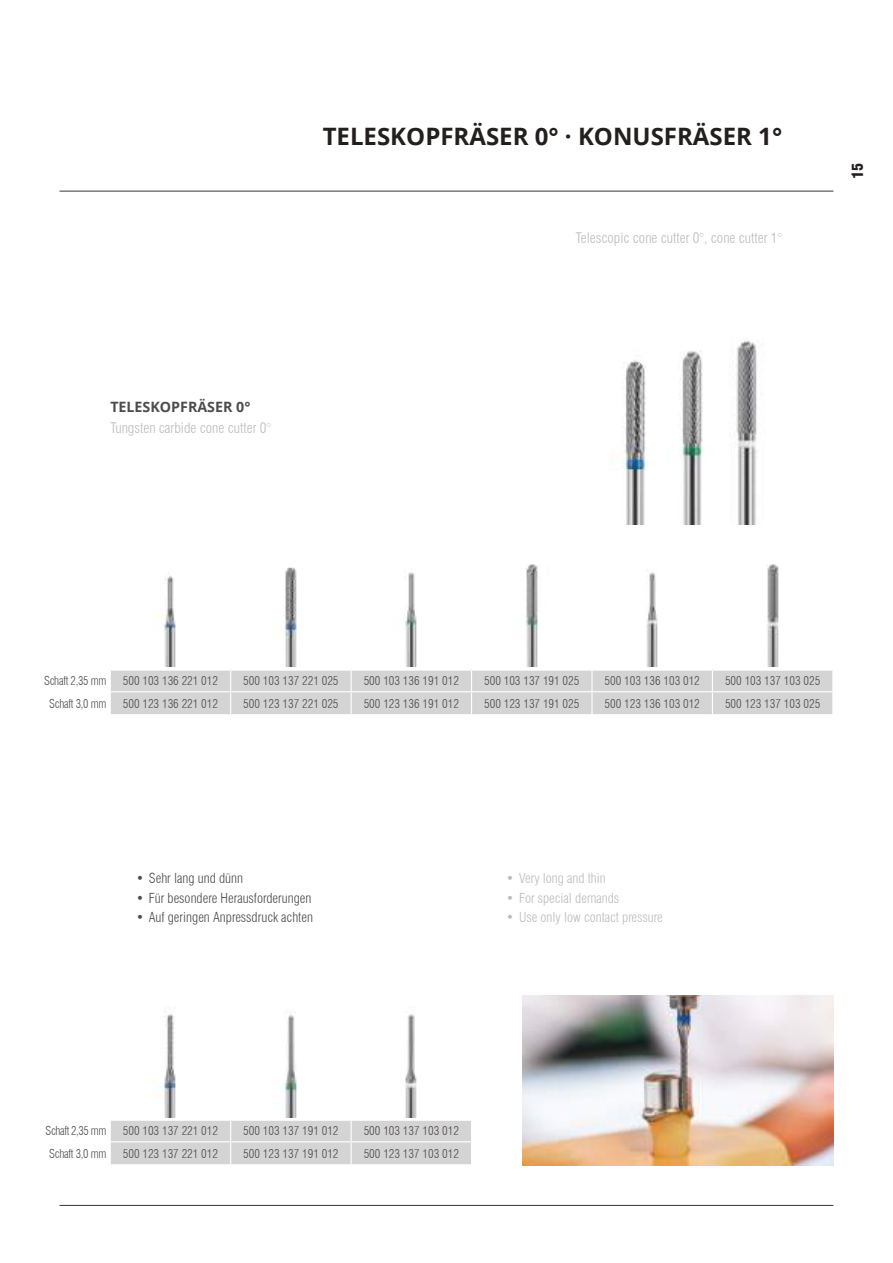
<style>
.page{position:relative;width:893px;height:1263px;background:#fff}
.page>*{position:absolute;margin:0;border:0;box-sizing:border-box;transform-origin:0 0}
.t1{font:700 24px "Open Sans";color:#241f1f}
.t2{font:900 condensed 15px "Swiss 721 BT";color:#241f1f}
.t3{font:300 condensed 14.25px "Swiss 721 BT";color:#bcbbbd}
.t4{font:700 14.25px "Open Sans";color:#4e4b4c}
.t5{font:300 condensed 13.5px "Swiss 721 BT";color:#4e4b4c}
.t6{font:300 condensed 13.5px "Swiss 721 BT";color:#bcbbbd}
.t7{font:300 condensed 12px "Swiss 721 BT";color:#4e4b4c}
.t8{font:300 condensed 12px "Swiss 721 BT";letter-spacing:-.02em;color:#4e4b4c;scale:.95 1}
.t9{font:300 condensed 12px "Swiss 721 BT";letter-spacing:-.03em;color:#4e4b4c;scale:.95 1}
</style>
<div class="page">
<hr style="left:60px;top:1205px;width:773px;height:1px;background:#393535">
<hr style="left:60px;top:191px;width:773px;height:1px;background:#393535">
<svg style="left:110px;top:669px;width:723px;height:45px"></svg>
<img style="left:163px;top:572px;width:13px;height:95px">
<img style="left:284px;top:567px;width:13px;height:100px">
<img style="left:405px;top:572px;width:12px;height:95px">
<img style="left:525px;top:564px;width:13px;height:103px">
<img style="left:626px;top:524px;width:69px;height:143px">
<img style="left:738px;top:524px;width:41px;height:143px">
<img style="left:680px;top:350px;width:23px;height:174px">
<img style="left:736px;top:338px;width:21px;height:186px">
<img style="left:621px;top:360px;width:26px;height:164px">
<svg style="left:110px;top:1120px;width:361px;height:45px"></svg>
<img style="left:153px;top:1014px;width:23px;height:103px">
<img style="left:281px;top:1014px;width:16px;height:103px">
<img style="left:405px;top:1014px;width:12px;height:103px">
<img style="left:523px;top:995px;width:310px;height:170px">
<h1 class="t1" style="left:323px;top:119px;width:461px">TELESKOPFRÄSER 0° · KONUSFRÄSER 1°</h1>
<p class="t3" style="left:576px;top:229px;width:208px">Telescopic cone cutter 0°, cone cutter 1°</p>
<p class="t4" style="left:110px;top:397px;width:142px">TELESKOPFRÄSER 0°</p>
<p class="t3" style="left:110px;top:420px;width:162px">Tungsten carbide cone cutter 0°</p>
<p class="t2" style="left:849px;top:179px;width:18px;rotate:-90deg">15</p>
<p class="t8" style="left:44px;top:673px;width:67px">Schaft 2,35 mm</p>
<p class="t7" style="left:123px;top:673px;width:97px">500 103 136 221 012</p>
<p class="t7" style="left:243px;top:673px;width:97px">500 103 137 221 025</p>
<p class="t7" style="left:364px;top:673px;width:97px">500 103 136 191 012</p>
<p class="t7" style="left:484px;top:673px;width:97px">500 103 137 191 025</p>
<p class="t7" style="left:605px;top:673px;width:97px">500 103 136 103 012</p>
<p class="t7" style="left:725px;top:673px;width:97px">500 103 137 103 025</p>
<p class="t8" style="left:49px;top:696px;width:62px">Schaft 3,0 mm</p>
<p class="t7" style="left:123px;top:696px;width:97px">500 123 136 221 012</p>
<p class="t7" style="left:243px;top:696px;width:97px">500 123 137 221 025</p>
<p class="t7" style="left:364px;top:696px;width:97px">500 123 136 191 012</p>
<p class="t7" style="left:484px;top:696px;width:97px">500 123 137 191 025</p>
<p class="t7" style="left:605px;top:696px;width:97px">500 123 136 103 012</p>
<p class="t7" style="left:725px;top:696px;width:97px">500 123 137 103 025</p>
<p class="t5" style="left:136px;top:870px;width:108px">• Sehr lang und dünn</p>
<p class="t5" style="left:136px;top:890px;width:177px">• Für besondere Herausforderungen</p>
<p class="t5" style="left:136px;top:909px;width:178px">• Auf geringen Anpressdruck achten</p>
<p class="t6" style="left:506px;top:870px;width:101px">• Very long and thin</p>
<p class="t6" style="left:506px;top:890px;width:114px">• For special demands</p>
<p class="t6" style="left:506px;top:909px;width:158px">• Use only low contact pressure</p>
<p class="t9" style="left:46px;top:1123px;width:66px">Schaft 2,35 mm</p>
<p class="t7" style="left:123px;top:1123px;width:97px">500 103 137 221 012</p>
<p class="t7" style="left:243px;top:1123px;width:97px">500 103 137 191 012</p>
<p class="t7" style="left:364px;top:1123px;width:97px">500 103 137 103 012</p>
<p class="t8" style="left:49px;top:1146px;width:62px">Schaft 3,0 mm</p>
<p class="t7" style="left:123px;top:1146px;width:97px">500 123 137 221 012</p>
<p class="t7" style="left:243px;top:1146px;width:97px">500 123 137 191 012</p>
<p class="t7" style="left:364px;top:1146px;width:97px">500 123 137 103 012</p>
</div>
